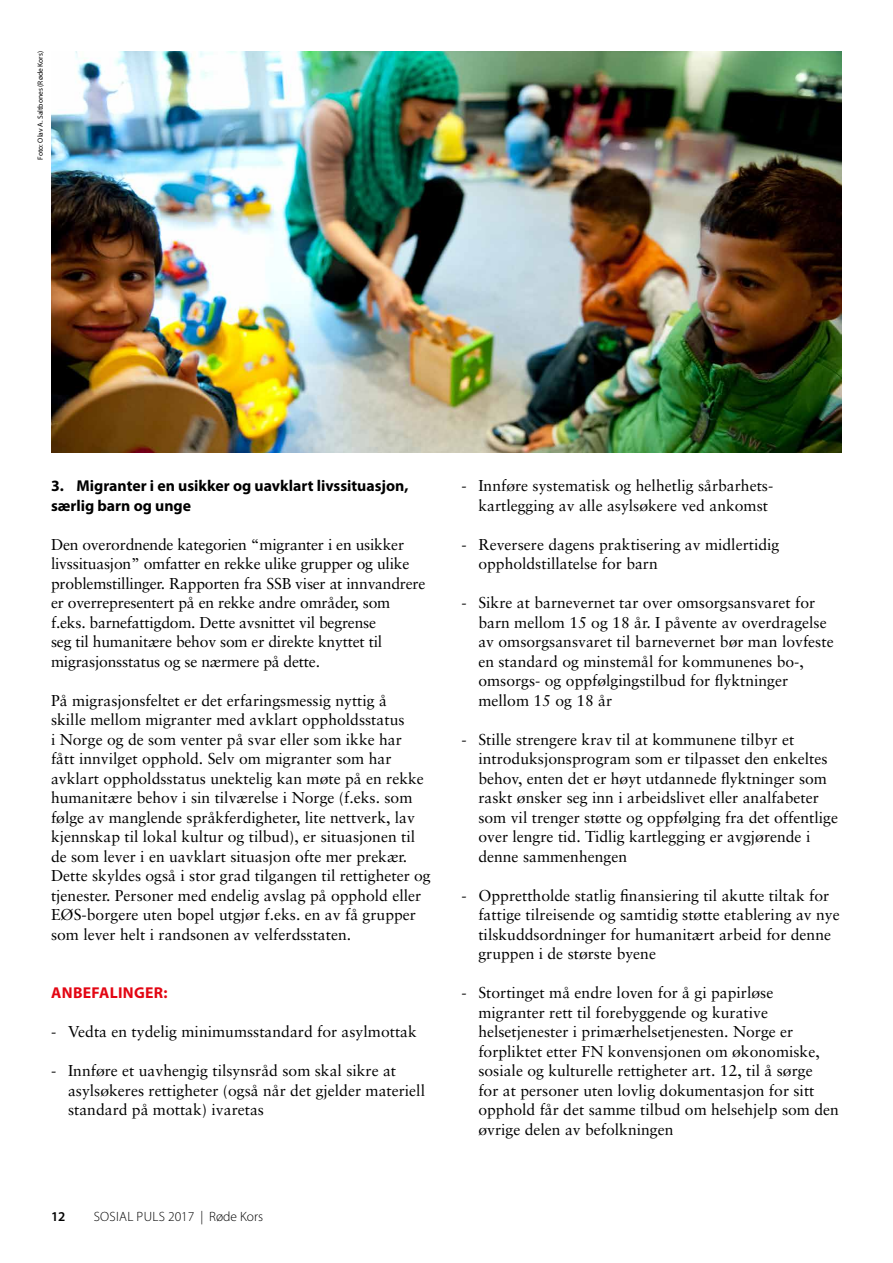
<style>
.page{position:relative;width:893px;height:1263px;background:#fff}
.page>*{position:absolute;margin:0;border:0;box-sizing:border-box;transform-origin:0 0}
.t1{font:15.75px/19.5px "Sabon";color:#000}
.t2{font:700 15.75px/19.5px "Myriad Pro";color:#000}
.t3{font:700 15.75px "Myriad Pro";letter-spacing:.02em;color:#e30613}
.t4{font:300 13.5px "Myriad Pro";letter-spacing:.01em;color:#000}
.t5{font:600 13.5px "Myriad Pro";color:#000}
.t6{font:7.5px "Myriad Pro";color:#000}
</style>
<div class="page">
<img style="left:51px;top:51px;width:791px;height:402px">
<p class="t6" style="left:36px;top:160px;width:110px;rotate:-90deg">Foto: Olav A. Saltbones (Røde Kors)</p>
<p class="t2" style="left:51px;top:476px;width:359px">3. Migranter i en usikker og uavklart livssituasjon, særlig barn og unge</p>
<p class="t1" style="left:51px;top:534px;width:376px">Den overordnende kategorien “migranter i en usikker livssituasjon” omfatter en rekke ulike grupper og ulike problemstillinger. Rapporten fra SSB viser at innvandrere er overrepresentert på en rekke andre områder, som f.eks. barnefattigdom. Dette avsnittet vil begrense<br>seg til humanitære behov som er direkte knyttet til migrasjonsstatus og se nærmere på dette.</p>
<p class="t1" style="left:51px;top:690px;width:381px">På migrasjonsfeltet er det erfaringsmessig nyttig å<br>skille mellom migranter med avklart oppholdsstatus<br>i Norge og de som venter på svar eller som ikke har<br>fått innvilget opphold. Selv om migranter som har avklart oppholdsstatus unektelig kan møte på en rekke humanitære behov i sin tilværelse i Norge (f.eks. som følge av manglende språkferdigheter, lite nettverk, lav kjennskap til lokal kultur og tilbud), er situasjonen til de som lever i en uavklart situasjon ofte mer prekær.<br>Dette skyldes også i stor grad tilgangen til rettigheter og tjenester. Personer med endelig avslag på opphold eller EØS-borgere uten bopel utgjør f.eks. en av få grupper som lever helt i randsonen av velferdsstaten.</p>
<p class="t3" style="left:51px;top:984px;width:118px">ANBEFALINGER:</p>
<p class="t1" style="left:51px;top:1022px;width:367px">- Vedta en tydelig minimumsstandard for asylmottak</p>
<p class="t1" style="left:68px;top:1061px;width:358px;text-indent:-17px">- Innføre et uavhengig tilsynsråd som skal sikre at asylsøkeres rettigheter (også når det gjelder materiell standard på mottak) ivaretas</p>
<p class="t5" style="left:51px;top:1209px;width:16px">12</p>
<p class="t4" style="left:94px;top:1209px;width:171px">SOSIAL PULS 2017 | Røde Kors</p>
<p class="t1" style="left:478px;top:476px;width:296px;text-indent:-17px">- Innføre systematisk og helhetlig sårbarhets&shy;kartlegging av alle asylsøkere ved ankomst</p>
<p class="t1" style="left:478px;top:534px;width:303px;text-indent:-17px">- Reversere dagens praktisering av midlertidig oppholdstillatelse for barn</p>
<p class="t1" style="left:478px;top:593px;width:357px;text-indent:-17px">- Sikre at barnevernet tar over omsorgsansvaret for barn mellom 15 og 18 år. I påvente av overdragelse av omsorgsansvaret til barnevernet bør man lovfeste en standard og minstemål for kommunenes bo-, omsorgs- og oppfølgingstilbud for flyktninger mellom 15 og 18 år</p>
<p class="t1" style="left:478px;top:729px;width:361px;text-indent:-17px">- Stille strengere krav til at kommunene tilbyr et introduksjonsprogram som er tilpasset den enkeltes behov, enten det er høyt utdannede flyktninger som raskt ønsker seg inn i arbeidslivet eller analfabeter som vil trenger støtte og oppfølging fra det offentlige over lengre tid. Tidlig kartlegging er avgjørende i denne sammenhengen</p>
<p class="t1" style="left:478px;top:885px;width:363px;text-indent:-17px">- Opprettholde statlig finansiering til akutte tiltak for fattige tilreisende og samtidig støtte etablering av nye tilskuddsordninger for humanitært arbeid for denne gruppen i de største byene</p>
<p class="t1" style="left:478px;top:983px;width:362px;text-indent:-17px">- Stortinget må endre loven for å gi papirløse migranter rett til forebyggende og kurative helsetjenester i primærhelsetjenesten. Norge er forpliktet etter FN konvensjonen om økonomiske, sosiale og kulturelle rettigheter art. 12, til å sørge<br>for at personer uten lovlig dokumentasjon for sitt opphold får det samme tilbud om helsehjelp som den øvrige delen av befolkningen</p>
</div>
